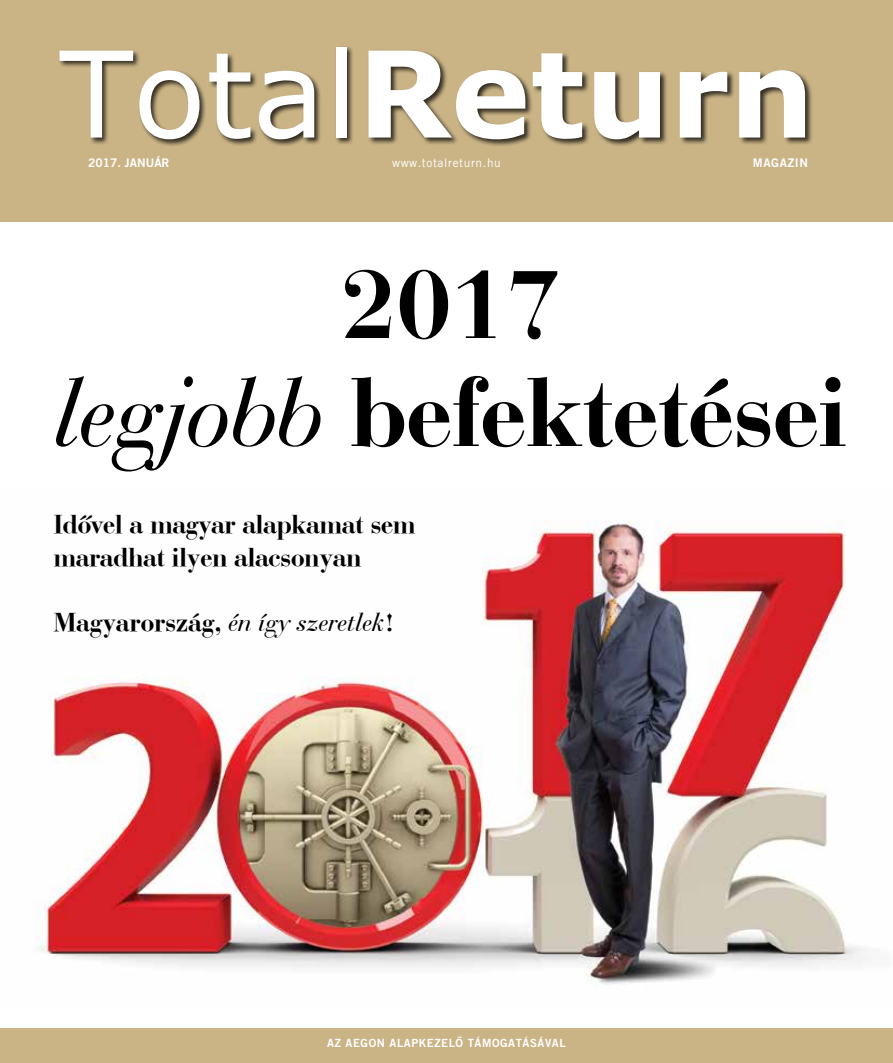
<style>
.page{position:relative;width:893px;height:1063px;background:#fff}
.page>*{position:absolute;margin:0;border:0;box-sizing:border-box;transform-origin:0 0}
.t1{font:102px/108px "Bauer Bodoni HU Bold";color:#000;text-align:center}
.t2{font:27px/32.4px "Bauer Bodoni HU Bold";color:#000}
.t3{font:11.85px "Trade Gothic H";letter-spacing:.05em;color:#fff}
.t4{font:11.85px "Trade Gothic Bold Two H";color:#fff}
.t5{font:11.85px "Trade Gothic Bold Two H";letter-spacing:.05em;color:#fff}
.t6{font:11.25px "Trade Gothic Bold Two H";letter-spacing:.05em;color:#fff}
.s1{font-family:"Bauer Bodoni HU Italic"}
</style>
<div class="page">
<div style="left:0;top:0;width:893px;height:221px;background:#cab486"></div>
<div style="left:58px;top:45px;width:755px;height:102px;background:#000;opacity:.75"></div>
<svg style="left:60px;top:51px;width:73px;height:87px"></svg>
<svg style="left:139px;top:70px;width:60px;height:69px"></svg>
<svg style="left:209px;top:54px;width:41px;height:85px"></svg>
<svg style="left:259px;top:71px;width:55px;height:68px"></svg>
<div style="left:336px;top:47px;width:11px;height:91px;background:#fff"></div>
<svg style="left:369px;top:51px;width:156px;height:88px"></svg>
<svg style="left:533px;top:53px;width:49px;height:86px"></svg>
<svg style="left:594px;top:72px;width:66px;height:67px"></svg>
<svg style="left:680px;top:72px;width:47px;height:66px"></svg>
<svg style="left:739px;top:70px;width:66px;height:68px"></svg>
<div style="left:0;top:1029px;width:893px;height:34px;background:#cab486"></div>
<img style="left:36px;top:520px;width:831px;height:465px">
<p class="t4" style="left:88px;top:156px;width:83px">2017. JANUÁR</p>
<p class="t3" style="left:392px;top:155px;width:110px">www.totalreturn.hu</p>
<p class="t5" style="left:753px;top:156px;width:57px">MAGAZIN</p>
<h1 class="t1" style="left:55px;top:248px;width:793px">2017<br><span class="s1">legjobb</span> befektetései</h1>
<p class="t2" style="left:54px;top:507px;width:363px">Idôvel a magyar alapkamat sem maradhat ilyen alacsonyan</p>
<p class="t2" style="left:54px;top:605px;width:342px">Magyarország, <span class="s1">én így szeretlek</span>!</p>
<p class="t6" style="left:327px;top:1036px;width:240px">AZ AEGON ALAPKEZELÔ TÁMOGATÁSÁVAL</p>
</div>
